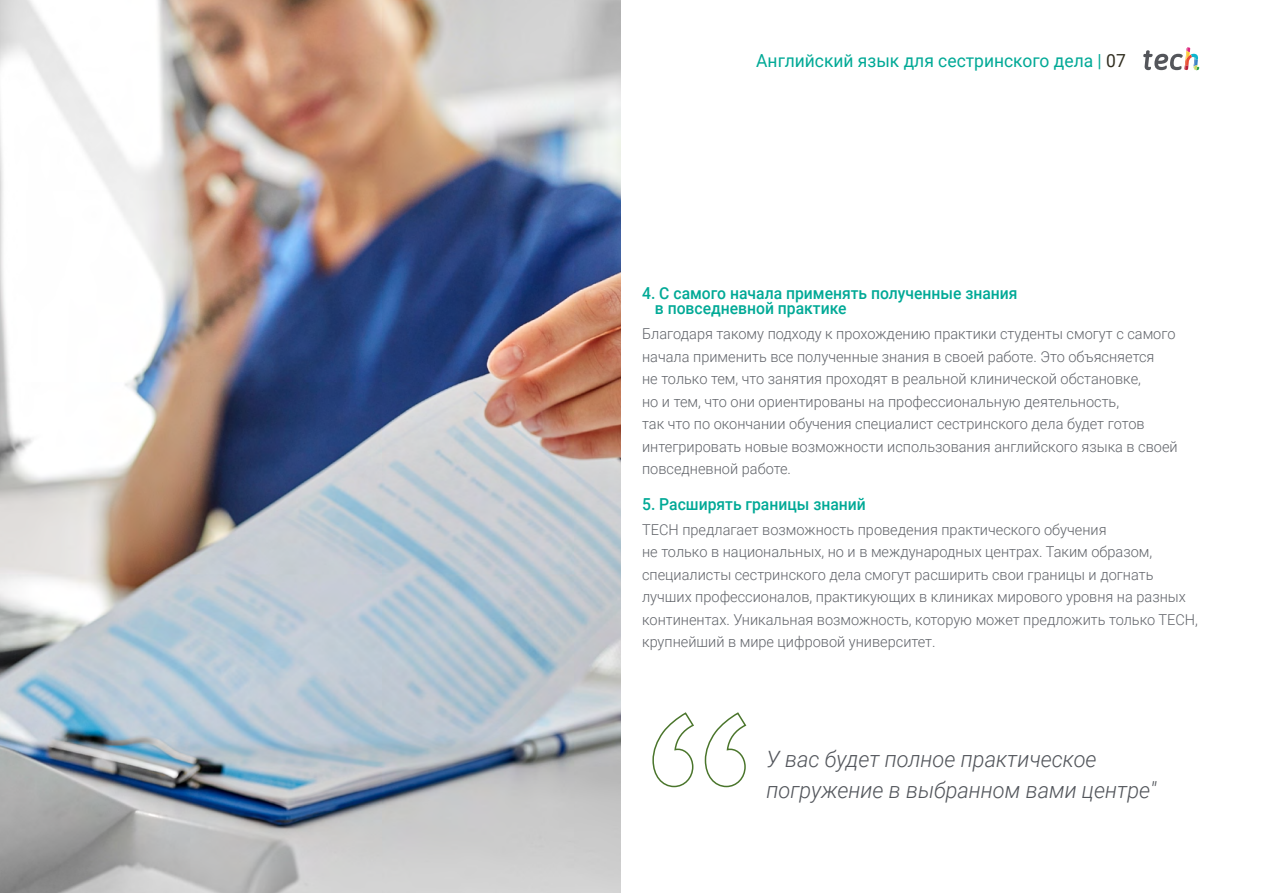
<style>
.page{position:relative;width:1263px;height:893px;background:#fff}
.page>*{position:absolute;margin:0;border:0;box-sizing:border-box;transform-origin:0 0}
.t1{font:italic 300 22.5px/31.5px "Roboto";color:#52555b}
.t2{font:18px "Roboto";color:#00a996}
.t3{font:500 16.5px/15px "Roboto";color:#00a996;scale:.95 1}
.t4{font:300 15px/22.5px "Roboto";color:#61646a}
.s1{color:#312e20}
</style>
<div class="page">
<svg style="left:1143px;top:47px;width:56px;height:24px"></svg>
<svg style="left:652px;top:712px;width:95px;height:76px"></svg>
<img style="left:0;top:0;width:621px;height:893px">
<p class="t2" style="left:756px;top:48px;width:371px">Английский язык для сестринского дела | <span class="s1">07</span></p>
<p class="t3" style="left:655px;top:285px;width:383px;text-indent:-13px">4. С самого начала применять полученные знания в повседневной практике</p>
<p class="t4" style="left:642px;top:322px;width:537px">Благодаря такому подходу к прохождению практики студенты смогут с самого начала применить все полученные знания в своей работе. Это объясняется<br>не только тем, что занятия проходят в реальной клинической обстановке,<br>но и тем, что они ориентированы на профессиональную деятельность,<br>так что по окончании обучения специалист сестринского дела будет готов интегрировать новые возможности использования английского языка в своей повседневной работе.</p>
<p class="t3" style="left:642px;top:496px;width:237px">5. Расширять границы знаний</p>
<p class="t4" style="left:642px;top:518px;width:557px">TECH предлагает возможность проведения практического обучения<br>не только в национальных, но и в международных центрах. Таким образом, специалисты сестринского дела смогут расширить свои границы и догнать лучших профессионалов, практикующих в клиниках мирового уровня на разных континентах. Уникальная возможность, которую может предложить только TECH, крупнейший в мире цифровой университет.</p>
<h1 class="t1" style="left:766px;top:742px;width:391px">У вас будет полное практическое погружение в выбранном вами центре"</h1>
</div>
